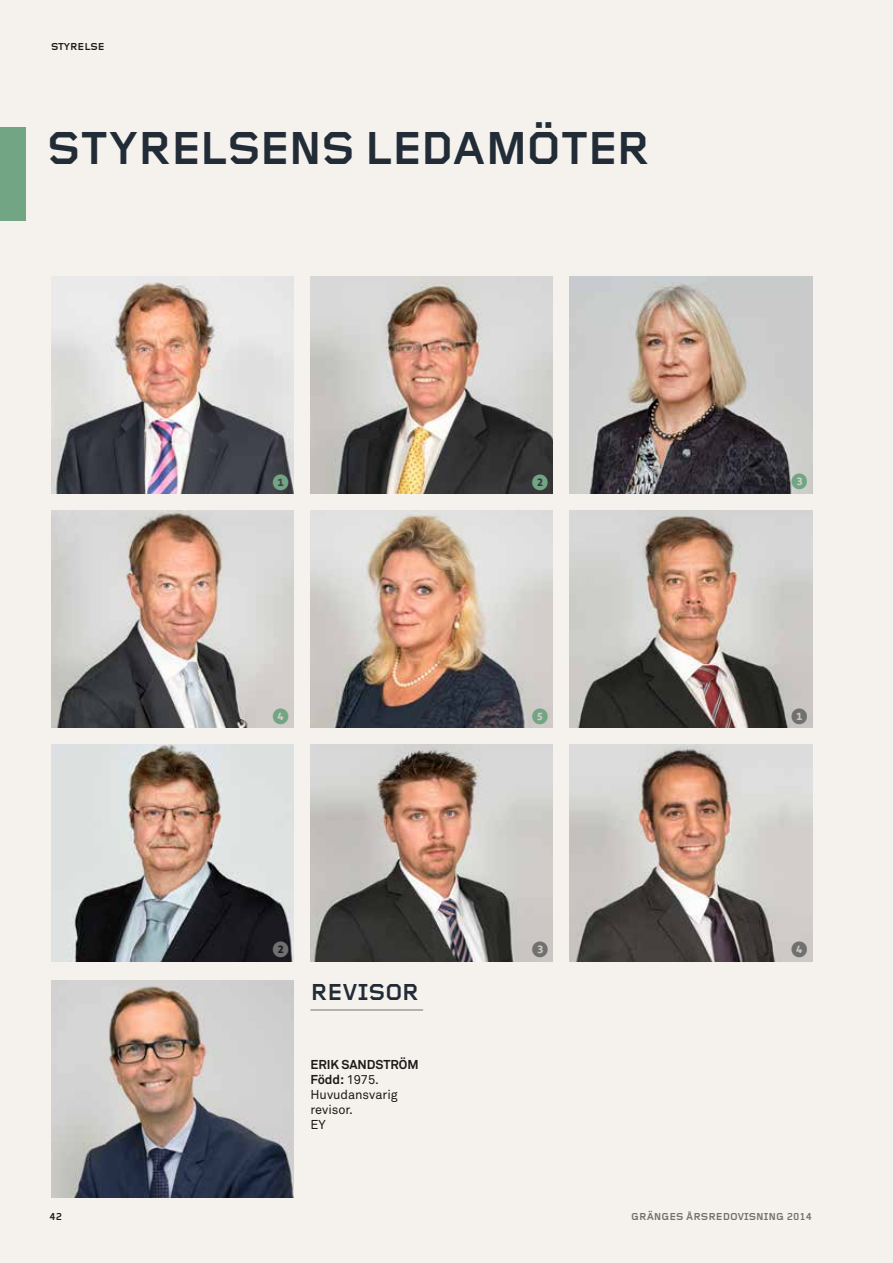
<style>
.page{position:relative;width:893px;height:1263px;background:#f5f2ee}
.page>*{position:absolute;margin:0;border:0;box-sizing:border-box;transform-origin:0 0}
.t1{font:700 48px "Foundry Gridnik";letter-spacing:-.03em;color:#222c37}
.t2{font:700 24px "Foundry Gridnik";letter-spacing:-.01em;color:#222c37}
.t3{font:700 18px "Corbel";color:#72a584}
.t4{font:700 18px "Corbel";color:#70706f}
.t5{font:12.75px/15px "Akkurat Pro";color:#1c1b1a}
.t6{font:700 10.5px "Foundry Gridnik";color:#70706f}
.t7{font:700 10.5px "Foundry Gridnik";color:#1c1b1a}
.s1{font-weight:700}
</style>
<div class="page">
<div style="left:0;top:128px;width:26px;height:93px;background:#72a584"></div>
<img style="left:51px;top:276px;width:242px;height:217px">
<img style="left:51px;top:510px;width:242px;height:217px">
<img style="left:310px;top:510px;width:243px;height:217px">
<img style="left:570px;top:276px;width:242px;height:217px">
<img style="left:310px;top:276px;width:243px;height:217px">
<img style="left:570px;top:744px;width:242px;height:217px">
<img style="left:51px;top:744px;width:242px;height:217px">
<img style="left:310px;top:744px;width:243px;height:217px">
<img style="left:570px;top:510px;width:242px;height:217px">
<img style="left:51px;top:980px;width:242px;height:217px">
<hr style="left:310px;top:1009px;width:113px;height:1px;background:#70706f">
<p class="t7" style="left:51px;top:41px;width:27px">STYRELSE</p>
<h1 class="t1" style="left:47px;top:121px;width:605px">STYRELSENS LEDAMÖTER</h1>
<h3 class="t3" style="left:272px;top:471px;width:19px">❶</h3>
<h3 class="t3" style="left:532px;top:471px;width:19px">❷</h3>
<h3 class="t3" style="left:791px;top:470px;width:19px">❸</h3>
<h3 class="t3" style="left:272px;top:705px;width:19px">❹</h3>
<h3 class="t4" style="left:791px;top:704px;width:19px">❶</h3>
<h3 class="t3" style="left:532px;top:705px;width:19px">❺</h3>
<h3 class="t4" style="left:272px;top:938px;width:19px">❷</h3>
<h2 class="t2" style="left:310px;top:979px;width:110px">REVISOR</h2>
<p class="t5" style="left:310px;top:1057px;width:110px"><span class="s1">ERIK SANDSTRÖM<br>Född:</span> 1975.<br>Huvudansvarig revisor.<br>EY</p>
<h3 class="t4" style="left:532px;top:938px;width:19px">❸</h3>
<h3 class="t4" style="left:791px;top:938px;width:19px">❹</h3>
<p class="t7" style="left:49px;top:1210px;width:14px">42</p>
<p class="t6" style="left:631px;top:1210px;width:182px">GRÄNGES ÅRSREDOVISNING 2014</p>
</div>
